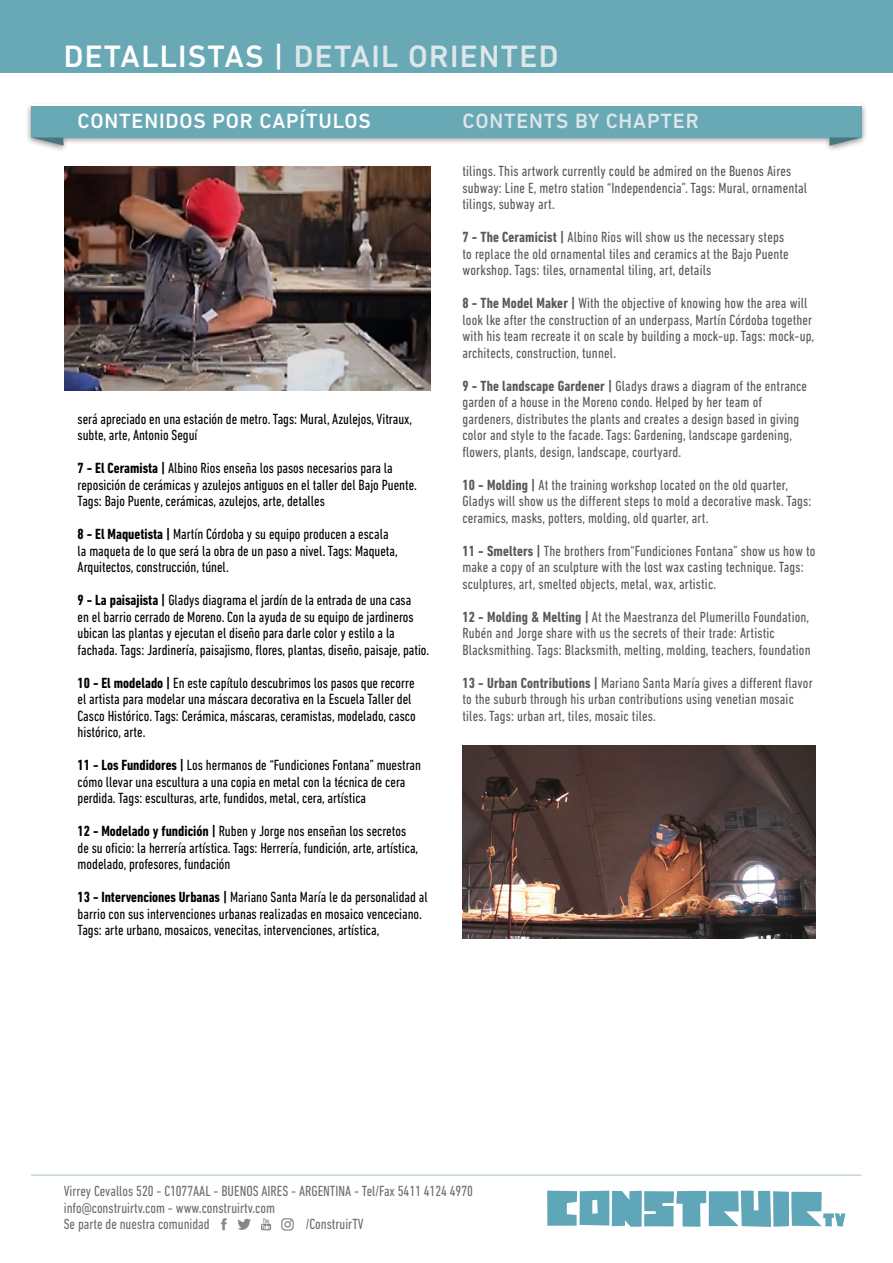
<style>
.page{position:relative;width:893px;height:1263px;background:#fff}
.page>*{position:absolute;margin:0;border:0;box-sizing:border-box;transform-origin:0 0}
.t1{font:500 31.5px "DIN Next LT Pro";letter-spacing:.04em;color:#fff}
.t2{font:500 31.5px "DIN Next LT Pro";color:#dde7ea}
.t3{font:500 21px "DIN Next LT Pro";letter-spacing:.04em;color:#fff}
.t4{font:500 21px "DIN Next LT Pro";letter-spacing:.04em;color:#dde7ea}
.t5{font:condensed 15px/16.5px "DIN Next LT Pro";letter-spacing:.01em;color:#58595b}
.t6{font:condensed 15px/16.5px "DIN Next LT Pro";color:#000}
.t7{font:condensed 15px/17px "DIN Next LT Pro";color:#6d6e71}
.s1{color:#dde7ea}
.s2{font-weight:700}
</style>
<div class="page">
<hr style="left:31px;top:1175px;width:831px;height:1px;background:#a3c4ce">
<svg style="left:221px;top:1218px;width:6px;height:12px"></svg>
<svg style="left:237px;top:1219px;width:14px;height:11px"></svg>
<svg style="left:281px;top:1218px;width:13px;height:12px"></svg>
<svg style="left:261px;top:1218px;width:10px;height:12px"></svg>
<svg style="left:547px;top:1190px;width:298px;height:37px"></svg>
<svg style="left:31px;top:106px;width:831px;height:40px;background:#80b3bd"></svg>
<div style="left:0;top:0;width:893px;height:72px;background:#69a8b5"></div>
<img style="left:65px;top:167px;width:366px;height:223px">
<img style="left:462px;top:745px;width:353px;height:194px">
<h1 class="t1" style="left:64px;top:38px;width:248px">DETALLISTAS | <span class="s1">DETAIL</span></h1>
<h1 class="t2" style="left:408px;top:38px;width:113px">ORIENTED</h1>
<h2 class="t3" style="left:78px;top:109px;width:295px">CONTENIDOS POR CAPÍTULOS</h2>
<h2 class="t4" style="left:462px;top:109px;width:235px">CONTENTS BY CHAPTER</h2>
<p class="t6" style="left:78px;top:410px;width:336px">será apreciado en una estación de metro. Tags: Mural, Azulejos, Vitraux, subte, arte, Antonio Seguí</p>
<p class="t6" style="left:78px;top:460px;width:341px"><span class="s2">7 - El Ceramista |</span> Albino Rios enseña los pasos necesarios para la reposición de cerámicas y azulejos antiguos en el taller del Bajo Puente.<br>Tags: Bajo Puente, cerámicas, azulejos, arte, detalles</p>
<p class="t6" style="left:78px;top:526px;width:322px"><span class="s2">8 - El Maquetista |</span> Martín Córdoba y su equipo producen a escala la maqueta de lo que será la obra de un paso a nivel. Tags: Maqueta,<br>Arquitectos, construcción, túnel.</p>
<p class="t6" style="left:78px;top:592px;width:353px"><span class="s2">9 - La paisajista |</span> Gladys diagrama el jardín de la entrada de una casa<br>en el barrio cerrado de Moreno. Con la ayuda de su equipo de jardineros ubican las plantas y ejecutan el diseño para darle color y estilo a la fachada. Tags: Jardinería, paisajismo, flores, plantas, diseño, paisaje, patio.</p>
<p class="t6" style="left:78px;top:674px;width:340px"><span class="s2">10 - El modelado |</span> En este capítulo descubrimos los pasos que recorre el artista para modelar una máscara decorativa en la Escuela Taller del Casco Histórico. Tags: Cerámica, máscaras, ceramistas, modelado, casco histórico, arte.</p>
<p class="t6" style="left:78px;top:757px;width:345px"><span class="s2">11 - Los Fundidores |</span> Los hermanos de “Fundiciones Fontana” muestran cómo llevar una escultura a una copia en metal con la técnica de cera perdida. Tags: esculturas, arte, fundidos, metal, cera, artística</p>
<p class="t6" style="left:78px;top:823px;width:342px"><span class="s2">12 - Modelado y fundición |</span> Ruben y Jorge nos enseñan los secretos de su oficio: la herrería artística. Tags: Herrería, fundición, arte, artística, modelado, profesores, fundación</p>
<p class="t6" style="left:78px;top:889px;width:352px"><span class="s2">13 - Intervenciones Urbanas |</span> Mariano Santa María le da personalidad al barrio con sus intervenciones urbanas realizadas en mosaico venceciano.<br>Tags: arte urbano, mosaicos, venecitas, intervenciones, artística,</p>
<p class="t5" style="left:462px;top:163px;width:346px">tilings. This artwork currently could be admired on the Buenos Aires subway: Line E, metro station “Independencia”. Tags: Mural, ornamental tilings, subway art.</p>
<p class="t5" style="left:462px;top:229px;width:328px"><span class="s2">7 - The Ceramicist |</span> Albino Rios will show us the necessary steps to replace the old ornamental tiles and ceramics at the Bajo Puente workshop. Tags: tiles, ornamental tiling, art, details</p>
<p class="t5" style="left:462px;top:295px;width:353px"><span class="s2">8 - The Model Maker |</span> With the objective of knowing how the area will look lke after the construction of an underpass, Martín Córdoba together with his team recreate it on scale by building a mock-up. Tags: mock-up, architects, construction, tunnel.</p>
<p class="t5" style="left:462px;top:377px;width:346px"><span class="s2">9 - The landscape Gardener |</span> Gladys draws a diagram of the entrance garden of a house in the Moreno condo. Helped by her team of gardeners, distributes the plants and creates a design based in giving color and style to the facade. Tags: Gardening, landscape gardening, flowers, plants, design, landscape, courtyard.</p>
<p class="t5" style="left:462px;top:476px;width:351px"><span class="s2">10 - Molding |</span> At the training workshop located on the old quarter,<br>Gladys will show us the different steps to mold a decorative mask. Tags: ceramics, masks, potters, molding, old quarter, art.</p>
<p class="t5" style="left:462px;top:542px;width:354px"><span class="s2">11 - Smelters |</span> The brothers from“Fundiciones Fontana” show us how to make a copy of an sculpture with the lost wax casting technique. Tags: sculptures, art, smelted objects, metal, wax, artistic.</p>
<p class="t5" style="left:462px;top:608px;width:350px"><span class="s2">12 - Molding &amp; Melting |</span> At the Maestranza del Plumerillo Foundation,<br>Rubén and Jorge share with us the secrets of their trade: Artistic<br>Blacksmithing. Tags: Blacksmith, melting, molding, teachers, foundation</p>
<p class="t5" style="left:462px;top:674px;width:352px"><span class="s2">13 - Urban Contributions |</span> Mariano Santa María gives a different flavor to the suburb through his urban contributions using venetian mosaic tiles. Tags: urban art, tiles, mosaic tiles.</p>
<p class="t7" style="left:64px;top:1182px;width:411px">Virrey Cevallos 520 - C1077AAL - Buenos Aires - ARGENTINA - Tel/Fax 5411 4124 4970 info@construirtv.com - www.construirtv.com<br>Se parte de nuestra comunidad</p>
<p class="t7" style="left:306px;top:1216px;width:59px">/ConstruirTV</p>
</div>
